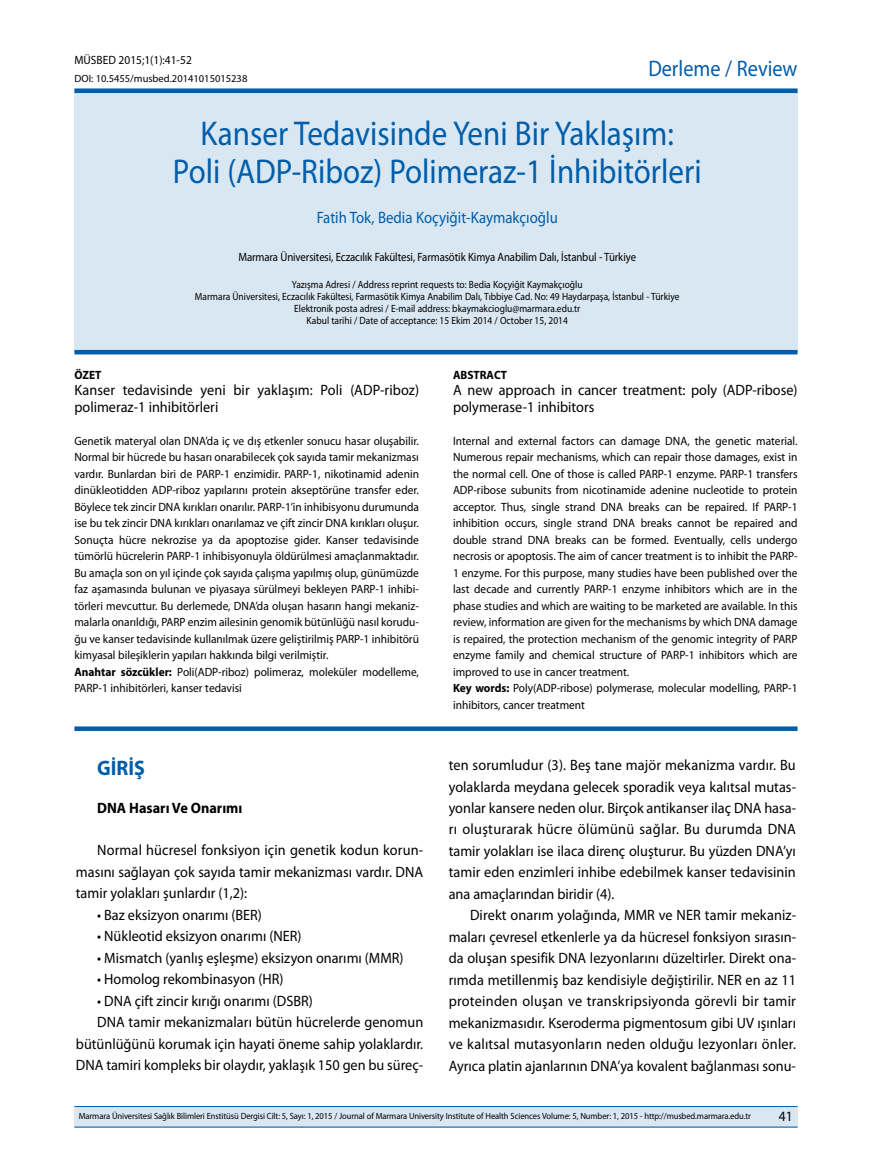
<style>
.page{position:relative;width:872px;height:1170px;background:#fff}
.page>*{position:absolute;margin:0;border:0;box-sizing:border-box;transform-origin:0 0}
.t1{font:34.5px/37.5px "Myriad Pro";color:#005daa;text-align:center;scale:.9 1}
.t2{font:22.5px "Myriad Pro";color:#005daa;scale:.9 1}
.t3{font:700 21px "Myriad Pro";color:#005daa;scale:.95 1}
.t4{font:16.5px "Myriad Pro";color:#005daa;scale:.9 1}
.t5{font:15px/21.5px "Myriad Pro";color:#000;text-align:justify;scale:.95 1}
.t6{font:700 15px "Myriad Pro";color:#000;scale:.95 1}
.t7{font:14.25px "Myriad Pro";color:#000;scale:.95 1}
.t8{font:12px/16.5px "Myriad Pro";color:#000;scale:.95 1}
.t9{font:12px "Myriad Pro";color:#000;scale:.9 1}
.t10{font:700 12px "Myriad Pro";color:#000;scale:.95 1}
.t11{font:10.5px/12px "Myriad Pro";color:#000;text-align:center;scale:.9 1}
.t12{font:10.5px "Myriad Pro";color:#000}
.t13{font:9px "Myriad Pro";letter-spacing:-.01em;color:#000;scale:.95 1}
.s1{font-weight:700}
</style>
<div class="page">
<div style="left:74px;top:1106px;width:723px;height:21px;background:#d9e7f2"></div>
<hr style="left:74px;top:1126px;width:723px;height:1px;background:#005daa">
<hr style="left:74px;top:1106px;width:723px;height:1px;background:#005daa">
<div style="left:74px;top:88px;width:723px;height:264px;background:#d9e7f2"></div>
<hr style="left:74px;top:350px;width:723px;height:4px;background:#005daa">
<div style="left:74px;top:726px;width:723px;height:5px;background:#005daa"></div>
<div style="left:74px;top:88px;width:723px;height:5px;background:#005daa"></div>
<p class="t8" style="left:74px;top:52px;width:125px">MÜSBED 2015;1(1):41-52</p>
<p class="t12" style="left:74px;top:72px;width:174px">DOI: 10.5455/musbed.20141015015238</p>
<h2 class="t2" style="left:648px;top:55px;width:167px">Derleme / Review</h2>
<h1 class="t1" style="left:173px;top:114px;width:589px">Kanser Tedavisinde Yeni Bir Yaklaşım:<br>Poli (ADP-Riboz) Polimeraz-1 İnhibitörleri</h1>
<h3 class="t4" style="left:317px;top:207px;width:269px">Fatih Tok, Bedia Koçyiğit-Kaymakçıoğlu</h3>
<p class="t9" style="left:238px;top:249px;width:443px">Marmara Üniversitesi, Eczacılık Fakültesi, Farmasötik Kimya Anabilim Dalı, İstanbul - Türkiye</p>
<p class="t11" style="left:195px;top:278px;width:540px">Yazışma Adresi / Address reprint requests to: Bedia Koçyiğit Kaymakçıoğlu<br>Marmara Üniversitesi, Eczacılık Fakültesi, Farmasötik Kimya Anabilim Dalı, Tıbbiye Cad. No: 49 Haydarpaşa, İstanbul - Türkiye Elektronik posta adresi / E-mail address: bkaymakcioglu@marmara.edu.tr<br>Kabul tarihi / Date of acceptance: 15 Ekim 2014 / October 15, 2014</p>
<p class="t10" style="left:74px;top:367px;width:30px">ÖZET</p>
<p class="t5" style="left:74px;top:381px;width:364px;line-height:16.5px">Kanser tedavisinde yeni bir yaklaşım: Poli (ADP-riboz) polimeraz-1 inhibitörleri</p>
<p class="t8" style="left:74px;top:432px;width:364px">Genetik materyal olan DNA’da iç ve dış etkenler sonucu hasar oluşabilir.<br>Normal bir hücrede bu hasarı onarabilecek çok sayıda tamir mekanizması vardır. Bunlardan biri de PARP-1 enzimidir. PARP-1, nikotinamid adenin dinükleotidden ADP-riboz yapılarını protein akseptörüne transfer eder.<br>Böylece tek zincir DNA kırıkları onarılır. PARP-1’in inhibisyonu durumunda ise bu tek zincir DNA kırıkları onarılamaz ve çift zincir DNA kırıkları oluşur.<br>Sonuçta hücre nekrozise ya da apoptozise gider. Kanser tedavisinde tümörlü hücrelerin PARP-1 inhibisyonuyla öldürülmesi amaçlanmaktadır.<br>Bu amaçla son on yıl içinde çok sayıda çalışma yapılmış olup, günümüzde faz aşamasında bulunan ve piyasaya sürülmeyi bekleyen PARP-1 inhibi&shy;törleri mevcuttur. Bu derlemede, DNA’da oluşan hasarın hangi mekaniz&shy;malarla onarıldığı, PARP enzim ailesinin genomik bütünlüğü nasıl korudu&shy;ğu ve kanser tedavisinde kullanılmak üzere geliştirilmiş PARP-1 inhibitörü kimyasal bileşiklerin yapıları hakkında bilgi verilmiştir.<br><span class="s1">Anahtar sözcükler:</span> Poli(ADP-riboz) polimeraz, moleküler modelleme, PARP-1 inhibitörleri, kanser tedavisi</p>
<h3 class="t3" style="left:97px;top:753px;width:52px">GİRİŞ</h3>
<p class="t6" style="left:97px;top:797px;width:154px">DNA Hasarı Ve Onarımı</p>
<p class="t5" style="left:76px;top:839px;width:367px;text-indent:21px">Normal hücresel fonksiyon için genetik kodun korun&shy;masını sağlayan çok sayıda tamir mekanizması vardır. DNA tamir yolakları şunlardır (1,2):</p>
<p class="t5" style="left:97px;top:903px;width:175px">• Baz eksizyon onarımı (BER)</p>
<p class="t5" style="left:97px;top:925px;width:216px">• Nükleotid eksizyon onarımı (NER)</p>
<p class="t5" style="left:97px;top:946px;width:324px">• Mismatch (yanlış eşleşme) eksizyon onarımı (MMR)</p>
<p class="t5" style="left:97px;top:968px;width:198px">• Homolog rekombinasyon (HR)</p>
<p class="t5" style="left:97px;top:989px;width:228px">• DNA çift zincir kırığı onarımı (DSBR)</p>
<p class="t5" style="left:97px;top:1011px;width:345px">DNA tamir mekanizmaları bütün hücrelerde genomun</p>
<p class="t5" style="left:76px;top:1032px;width:367px">bütünlüğünü korumak için hayati öneme sahip yolaklardır.</p>
<p class="t5" style="left:76px;top:1053px;width:367px">DNA tamiri kompleks bir olaydır, yaklaşık 150 gen bu süreç-</p>
<p class="t10" style="left:453px;top:367px;width:58px">ABSTRACT</p>
<p class="t5" style="left:453px;top:381px;width:364px;line-height:16.5px">A new approach in cancer treatment: poly (ADP-ribose) polymerase-1 inhibitors</p>
<p class="t8" style="left:453px;top:432px;width:364px">Internal and external factors can damage DNA, the genetic material.<br>Numerous repair mechanisms, which can repair those damages, exist in the normal cell. One of those is called PARP-1 enzyme. PARP-1 transfers ADP-ribose subunits from nicotinamide adenine nucleotide to protein acceptor. Thus, single strand DNA breaks can be repaired. If PARP-1 inhibition occurs, single strand DNA breaks cannot be repaired and double strand DNA breaks can be formed. Eventually, cells undergo necrosis or apoptosis. The aim of cancer treatment is to inhibit the PARP-1 enzyme. For this purpose, many studies have been published over the last decade and currently PARP-1 enzyme inhibitors which are in the phase studies and which are waiting to be marketed are available. In this review, information are given for the mechanisms by which DNA damage is repaired, the protection mechanism of the genomic integrity of PARP enzyme family and chemical structure of PARP-1 inhibitors which are improved to use in cancer treatment.<br><span class="s1">Key words:</span> Poly(ADP-ribose) polymerase, molecular modelling, PARP-1 inhibitors, cancer treatment</p>
<p class="t5" style="left:449px;top:754px;width:367px">ten sorumludur (3). Beş tane majör mekanizma vardır. Bu yolaklarda meydana gelecek sporadik veya kalıtsal mutas&shy;yonlar kansere neden olur. Birçok antikanser ilaç DNA hasa&shy;rı oluşturarak hücre ölümünü sağlar. Bu durumda DNA tamir yolakları ise ilaca direnç oluşturur. Bu yüzden DNA’yı tamir eden enzimleri inhibe edebilmek kanser tedavisinin ana amaçlarından biridir (4).</p>
<p class="t5" style="left:449px;top:904px;width:367px;text-indent:21px">Direkt onarım yolağında, MMR ve NER tamir mekaniz&shy;maları çevresel etkenlerle ya da hücresel fonksiyon sırasın&shy;da oluşan spesifik DNA lezyonlarını düzeltirler. Direkt ona&shy;rımda metillenmiş baz kendisiyle değiştirilir. NER en az 11 proteinden oluşan ve transkripsiyonda görevli bir tamir mekanizmasıdır. Kseroderma pigmentosum gibi UV ışınları ve kalıtsal mutasyonların neden olduğu lezyonları önler.<br>Ayrıca platin ajanlarının DNA’ya kovalent bağlanması sonu-</p>
<p class="t13" style="left:79px;top:1110px;width:709px">Marmara Üniversitesi Sağlık Bilimleri Enstitüsü Dergisi Cilt: 5, Sayı: 1, 2015 / Journal of Marmara University Institute of Health Sciences Volume: 5, Number: 1, 2015 - http://musbed.marmara.edu.tr</p>
<p class="t7" style="left:778px;top:1107px;width:16px">41</p>
</div>
